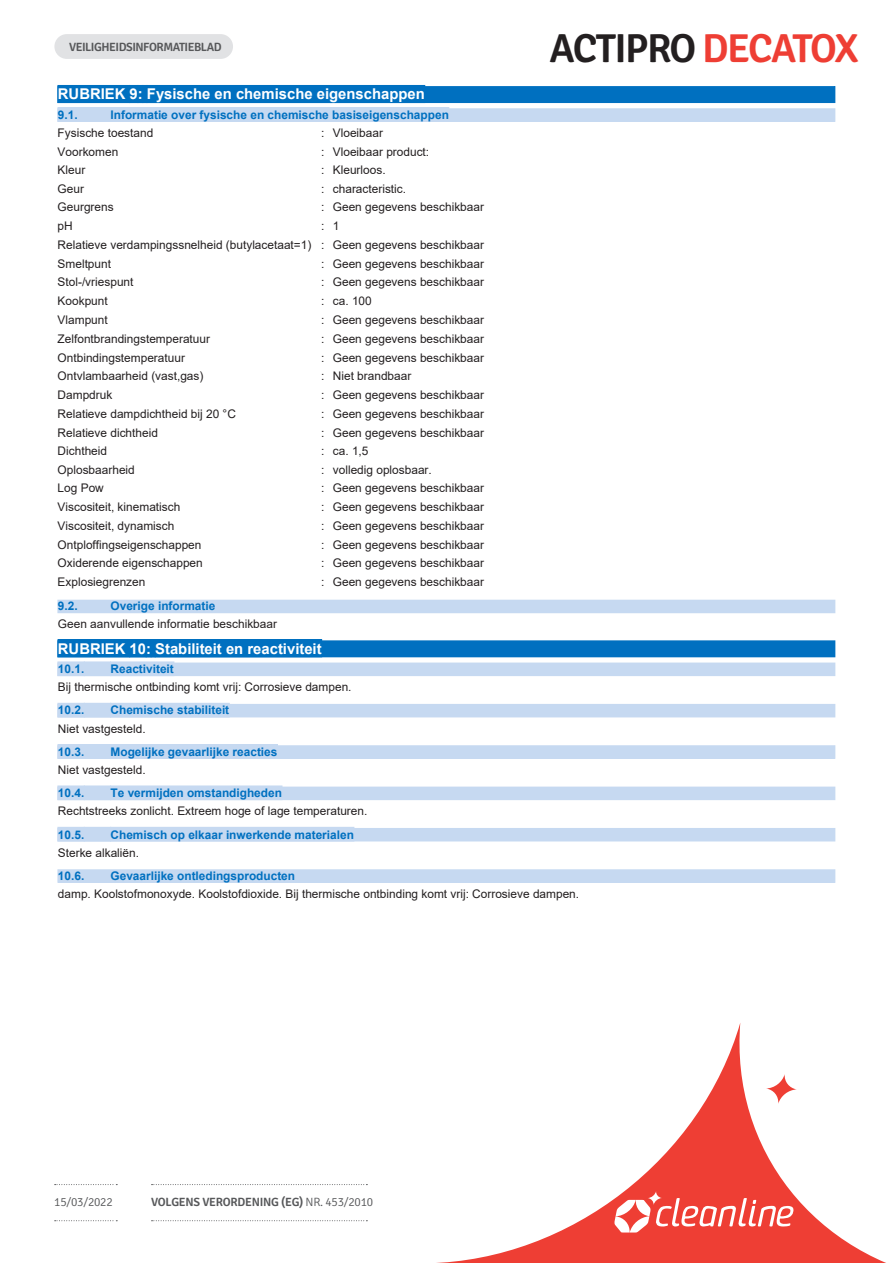
<style>
.page{position:relative;width:893px;height:1263px;background:#fff}
.page>*{position:absolute;margin:0;border:0;box-sizing:border-box;transform-origin:0 0}
.t1{font:600 40.5px "Signika";letter-spacing:-.045em;color:#231f20}
.t2{font:17.85px "Arial";color:#231f20}
.t3{font:700 14.85px "Arial";color:#fff}
.t4{font:600 12px "Signika";letter-spacing:-.02em;color:#57585a}
.t5{font:600 12px "Signika";letter-spacing:-.04em;color:#57585a}
.t6{font:300 12px "Signika";letter-spacing:-.02em;color:#57585a}
.t7{font:11.85px/18.1px "Arial";color:#231f20}
.t8{font:700 11.85px/18.1px "Arial";color:#0070c0}
.s1{font-weight:400;color:#231f20}
.s2{color:#ee3e34}
.s3{font-weight:700;color:#0070c0}
.s4{font-weight:300}
</style>
<div class="page">
<svg style="left:152px;top:1220px;width:215px;height:1px"></svg>
<svg style="left:152px;top:1184px;width:215px;height:1px"></svg>
<svg style="left:55px;top:1220px;width:62px;height:1px"></svg>
<svg style="left:55px;top:1184px;width:62px;height:1px"></svg>
<svg style="left:436px;top:1023px;width:450px;height:240px"></svg>
<svg style="left:766px;top:1074px;width:31px;height:30px"></svg>
<svg style="left:614px;top:1191px;width:180px;height:41px"></svg>
<div style="left:54px;top:34px;width:179px;height:25px;background:#e1e2e4;border-radius:12px"></div>
<div style="left:58px;top:87px;width:777px;height:16px;background:#0070c0"></div>
<div style="left:58px;top:85px;width:72px;height:18px;border:1px solid #0070c0"></div>
<div style="left:130px;top:85px;width:8px;height:18px;border:1px solid #0070c0"></div>
<div style="left:138px;top:85px;width:5px;height:18px;border:1px solid #0070c0"></div>
<div style="left:143px;top:85px;width:4px;height:18px;border:1px solid #0070c0"></div>
<div style="left:147px;top:85px;width:278px;height:18px;border:1px solid #0070c0"></div>
<div style="left:58px;top:109px;width:777px;height:12px;background:#c6d9f1"></div>
<div style="left:58px;top:108px;width:20px;height:13px;border:1px solid #c6d9f1"></div>
<div style="left:78px;top:108px;width:33px;height:13px;border:1px solid #c6d9f1"></div>
<div style="left:110px;top:108px;width:339px;height:13px;border:1px solid #c6d9f1"></div>
<div style="left:58px;top:600px;width:777px;height:13px;background:#c6d9f1"></div>
<div style="left:58px;top:641px;width:777px;height:16px;background:#0070c0"></div>
<div style="left:58px;top:640px;width:72px;height:17px;border:1px solid #0070c0"></div>
<div style="left:130px;top:640px;width:16px;height:17px;border:1px solid #0070c0"></div>
<div style="left:155px;top:640px;width:167px;height:17px;border:1px solid #0070c0"></div>
<div style="left:58px;top:663px;width:777px;height:13px;background:#c6d9f1"></div>
<div style="left:58px;top:662px;width:26px;height:14px;border:1px solid #c6d9f1"></div>
<div style="left:84px;top:662px;width:27px;height:14px;border:1px solid #c6d9f1"></div>
<div style="left:110px;top:662px;width:64px;height:14px;border:1px solid #c6d9f1"></div>
<div style="left:58px;top:704px;width:777px;height:13px;background:#c6d9f1"></div>
<div style="left:58px;top:703px;width:26px;height:14px;border:1px solid #c6d9f1"></div>
<div style="left:84px;top:703px;width:27px;height:14px;border:1px solid #c6d9f1"></div>
<div style="left:110px;top:703px;width:119px;height:14px;border:1px solid #c6d9f1"></div>
<div style="left:58px;top:746px;width:777px;height:12px;background:#c6d9f1"></div>
<div style="left:58px;top:744px;width:26px;height:14px;border:1px solid #c6d9f1"></div>
<div style="left:84px;top:744px;width:27px;height:14px;border:1px solid #c6d9f1"></div>
<div style="left:110px;top:744px;width:167px;height:14px;border:1px solid #c6d9f1"></div>
<div style="left:58px;top:787px;width:777px;height:13px;background:#c6d9f1"></div>
<div style="left:58px;top:786px;width:26px;height:14px;border:1px solid #c6d9f1"></div>
<div style="left:84px;top:786px;width:27px;height:14px;border:1px solid #c6d9f1"></div>
<div style="left:110px;top:786px;width:172px;height:14px;border:1px solid #c6d9f1"></div>
<div style="left:58px;top:828px;width:777px;height:13px;background:#c6d9f1"></div>
<div style="left:58px;top:827px;width:26px;height:14px;border:1px solid #c6d9f1"></div>
<div style="left:84px;top:827px;width:27px;height:14px;border:1px solid #c6d9f1"></div>
<div style="left:110px;top:827px;width:244px;height:14px;border:1px solid #c6d9f1"></div>
<div style="left:58px;top:870px;width:777px;height:12px;background:#c6d9f1"></div>
<p class="t2" style="left:50px;top:34px;width:199px">Veiligheidsinformatieblad</p>
<p class="t3" style="left:58px;top:84px;width:368px">RUBRIEK 9: Fysische en chemische eigenschappen</p>
<p class="t8" style="left:58px;top:106px;width:21px">9.1.</p>
<p class="t5" style="left:69px;top:40px;width:154px">VEILIGHEIDSINFORMATIEBLAD</p>
<p class="t8" style="left:58px;top:106px;width:393px;text-indent:53px">Informatie over fysische en chemische basiseigenschappen<br><span class="s1">Fysische toestand</span></p>
<p class="t7" style="left:321px;top:124px;width:64px">: Vloeibaar</p>
<p class="t7" style="left:58px;top:142px;width:62px">Voorkomen</p>
<p class="t7" style="left:321px;top:142px;width:110px">: Vloeibaar product:</p>
<p class="t7" style="left:58px;top:161px;width:29px">Kleur</p>
<p class="t7" style="left:321px;top:161px;width:66px">: Kleurloos.</p>
<p class="t7" style="left:58px;top:179px;width:28px">Geur</p>
<p class="t7" style="left:321px;top:179px;width:87px">: characteristic.</p>
<p class="t7" style="left:58px;top:198px;width:58px">Geurgrens</p>
<p class="t7" style="left:321px;top:198px;width:165px">: Geen gegevens beschikbaar</p>
<p class="t7" style="left:58px;top:217px;width:17px">pH</p>
<p class="t7" style="left:58px;top:217px;width:428px;line-height:18.8px;text-indent:263px">: 1<br>Relatieve verdampingssnelheid (butylacetaat=1) : Geen gegevens beschikbaar<br>Smeltpunt</p>
<p class="t7" style="left:321px;top:254px;width:165px">: Geen gegevens beschikbaar</p>
<h1 class="t1" style="left:550px;top:25px;width:311px">ACTIPRO <span class="s2">DECATOX</span></h1>
<p class="t7" style="left:58px;top:273px;width:77px">Stol-/vriespunt</p>
<p class="t7" style="left:321px;top:273px;width:165px">: Geen gegevens beschikbaar</p>
<p class="t7" style="left:58px;top:292px;width:52px">Kookpunt</p>
<p class="t7" style="left:321px;top:292px;width:52px">: ca. 100</p>
<p class="t7" style="left:58px;top:311px;width:52px">Vlampunt</p>
<p class="t7" style="left:321px;top:311px;width:165px">: Geen gegevens beschikbaar</p>
<p class="t7" style="left:58px;top:329px;width:154px">Zelfontbrandingstemperatuur</p>
<p class="t7" style="left:321px;top:329px;width:165px">: Geen gegevens beschikbaar</p>
<p class="t7" style="left:58px;top:348px;width:129px">Ontbindingstemperatuur</p>
<p class="t7" style="left:321px;top:348px;width:165px">: Geen gegevens beschikbaar</p>
<p class="t7" style="left:58px;top:367px;width:147px">Ontvlambaarheid (vast,gas)</p>
<p class="t7" style="left:321px;top:367px;width:92px">: Niet brandbaar</p>
<p class="t7" style="left:58px;top:386px;width:56px">Dampdruk</p>
<p class="t7" style="left:321px;top:386px;width:165px">: Geen gegevens beschikbaar</p>
<p class="t7" style="left:58px;top:405px;width:180px">Relatieve dampdichtheid bij 20 °C</p>
<p class="t7" style="left:321px;top:405px;width:165px">: Geen gegevens beschikbaar</p>
<p class="t7" style="left:58px;top:423px;width:102px">Relatieve dichtheid</p>
<p class="t7" style="left:321px;top:423px;width:165px">: Geen gegevens beschikbaar</p>
<p class="t7" style="left:58px;top:442px;width:51px">Dichtheid</p>
<p class="t7" style="left:321px;top:442px;width:49px">: ca. 1,5</p>
<p class="t7" style="left:58px;top:460px;width:79px">Oplosbaarheid</p>
<p class="t7" style="left:321px;top:460px;width:112px">: volledig oplosbaar.</p>
<p class="t7" style="left:58px;top:479px;width:48px">Log Pow</p>
<p class="t7" style="left:321px;top:479px;width:165px">: Geen gegevens beschikbaar</p>
<p class="t7" style="left:58px;top:498px;width:124px">Viscositeit, kinematisch</p>
<p class="t7" style="left:321px;top:498px;width:165px">: Geen gegevens beschikbaar</p>
<p class="t7" style="left:58px;top:517px;width:118px">Viscositeit, dynamisch</p>
<p class="t7" style="left:321px;top:517px;width:165px">: Geen gegevens beschikbaar</p>
<p class="t7" style="left:58px;top:535px;width:145px">Ontploffingseigenschappen</p>
<p class="t7" style="left:321px;top:535px;width:165px">: Geen gegevens beschikbaar</p>
<p class="t7" style="left:58px;top:554px;width:147px">Oxiderende eigenschappen</p>
<p class="t7" style="left:321px;top:554px;width:165px">: Geen gegevens beschikbaar</p>
<p class="t7" style="left:58px;top:573px;width:89px">Explosiegrenzen</p>
<p class="t7" style="left:321px;top:573px;width:165px">: Geen gegevens beschikbaar</p>
<p class="t8" style="left:58px;top:597px;width:21px">9.2.</p>
<p class="t7" style="left:58px;top:597px;width:221px;text-indent:53px"><span class="s3">Overige informatie<br></span>Geen aanvullende informatie beschikbaar</p>
<p class="t3" style="left:58px;top:638px;width:265px">RUBRIEK 10: Stabiliteit en reactiviteit</p>
<p class="t8" style="left:58px;top:660px;width:28px">10.1.</p>
<p class="t7" style="left:58px;top:660px;width:295px;text-indent:53px"><span class="s3">Reactiviteit<br></span>Bij thermische ontbinding komt vrij: Corrosieve dampen.</p>
<p class="t8" style="left:58px;top:701px;width:28px">10.2.</p>
<p class="t8" style="left:58px;top:701px;width:173px;text-indent:53px">Chemische stabiliteit<br><span class="s1">Niet vastgesteld.</span></p>
<p class="t8" style="left:58px;top:743px;width:28px">10.3.</p>
<p class="t8" style="left:58px;top:743px;width:221px;text-indent:53px">Mogelijke gevaarlijke reacties<br><span class="s1">Niet vastgesteld.</span></p>
<p class="t8" style="left:58px;top:784px;width:28px">10.4.</p>
<p class="t7" style="left:58px;top:784px;width:311px;text-indent:53px"><span class="s3">Te vermijden omstandigheden<br></span>Rechtstreeks zonlicht. Extreem hoge of lage temperaturen.</p>
<p class="t8" style="left:58px;top:825px;width:28px">10.5.</p>
<p class="t8" style="left:58px;top:825px;width:298px;text-indent:53px">Chemisch op elkaar inwerkende materialen<br><span class="s1">Sterke alkaliën.</span></p>
<p class="t8" style="left:58px;top:867px;width:28px">10.6.</p>
<p class="t7" style="left:58px;top:866px;width:523px;text-indent:53px"><span class="s3">Gevaarlijke ontledingsproducten<br></span>damp. Koolstofmonoxyde. Koolstofdioxide. Bij thermische ontbinding komt vrij: Corrosieve dampen.</p>
<p class="t6" style="left:54px;top:1196px;width:60px">15/03/2022</p>
<p class="t4" style="left:151px;top:1195px;width:223px">VOLGENS VERORDENING (EG) <span class="s4">NR. 453/2010</span></p>
</div>
